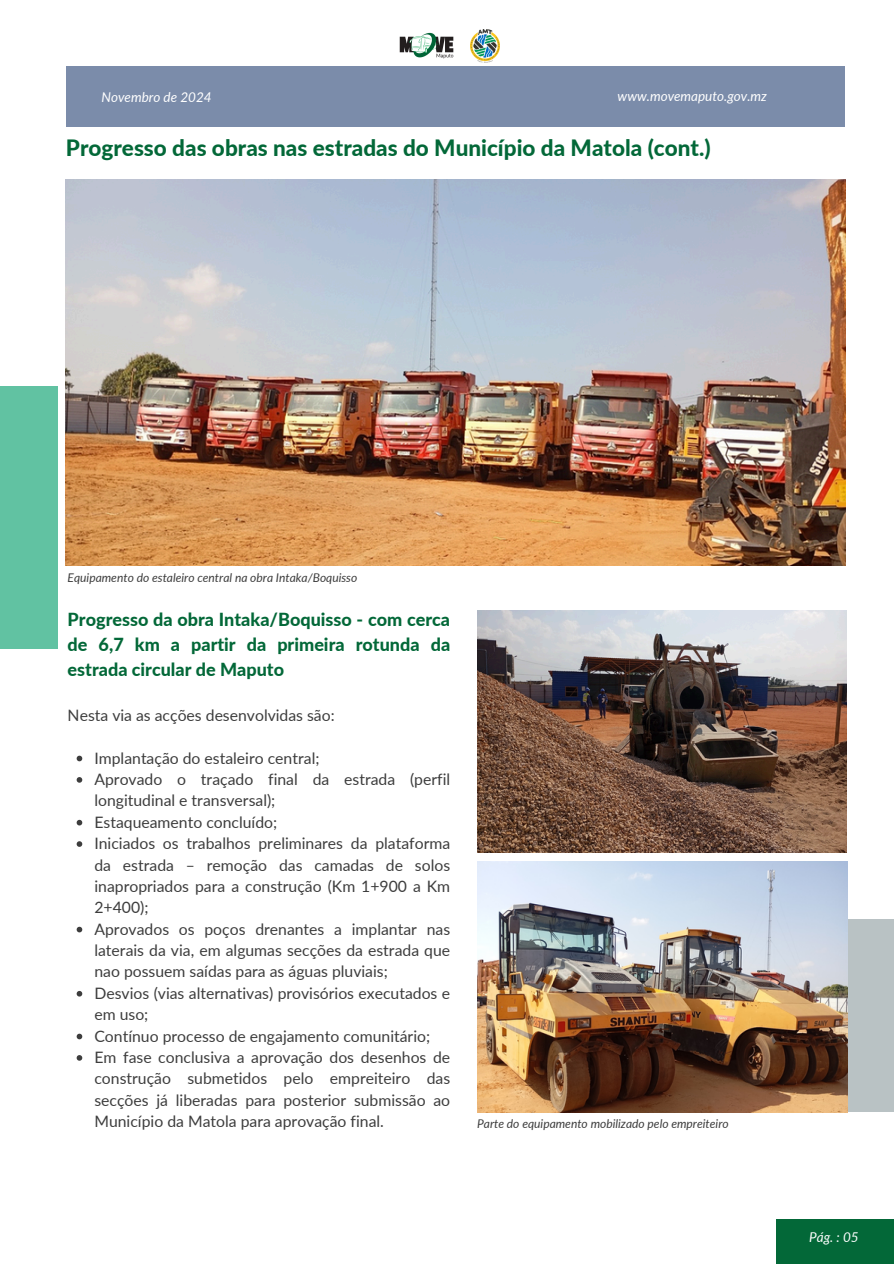
<style>
.page{position:relative;width:894px;height:1264px;background:#fff}
.page>*{position:absolute;margin:0;border:0;box-sizing:border-box;transform-origin:0 0}
.t1{font:800 22.5px "Lato";color:#036838}
.t2{font:800 18px/24.8px "Lato";color:#036838;text-align:justify}
.t3{font:15.75px/21.3px "Lato";color:#3d3d3d;text-align:justify}
.t4{font:italic 13.5px "Lato";color:#fff}
.t5{font:italic 12px "Lato";color:#3d3d3d}
</style>
<div class="page">
<div style="left:0;top:386px;width:58px;height:263px;background:#61c2a2"></div>
<div style="left:847px;top:919px;width:46px;height:192px;background:#b9c2c4"></div>
<div style="left:776px;top:1219px;width:117px;height:44px;background:#036838"></div>
<div style="left:66px;top:66px;width:778px;height:61px;background:#7b8caa"></div>
<img style="left:399px;top:32px;width:55px;height:27px">
<img style="left:470px;top:29px;width:29px;height:33px">
<img style="left:66px;top:179px;width:778px;height:386px">
<img style="left:477px;top:610px;width:369px;height:242px">
<img style="left:477px;top:861px;width:370px;height:251px">
<svg style="left:77px;top:755px;width:5px;height:6px"></svg>
<svg style="left:77px;top:777px;width:5px;height:5px"></svg>
<svg style="left:77px;top:819px;width:5px;height:6px"></svg>
<svg style="left:77px;top:841px;width:5px;height:5px"></svg>
<svg style="left:77px;top:926px;width:5px;height:6px"></svg>
<svg style="left:77px;top:991px;width:5px;height:5px"></svg>
<svg style="left:77px;top:1033px;width:5px;height:6px"></svg>
<svg style="left:77px;top:1055px;width:5px;height:5px"></svg>
<p class="t4" style="left:101px;top:89px;width:112px">Novembro de 2024</p>
<p class="t4" style="left:617px;top:88px;width:151px">www.movemaputo.gov.mz</p>
<p class="t1" style="left:66px;top:134px;width:646px">Progresso das obras nas estradas do Município da Matola (cont.)</p>
<p class="t5" style="left:68px;top:570px;width:291px">Equipamento do estaleiro central na obra Intaka/Boquisso</p>
<p class="t2" style="left:68px;top:607px;width:384px">Progresso da obra Intaka/Boquisso - com cerca de 6,7 km a partir da primeira rotunda da estrada circular de Maputo</p>
<h3 class="t3" style="left:68px;top:704px;width:268px">Nesta via as acções desenvolvidas são:</h3>
<h5 class="t3" style="left:94px;top:746px;width:226px">Implantação do estaleiro central;</h5>
<h5 class="t3" style="left:94px;top:768px;width:357px">Aprovado o traçado final da estrada (perfil longitudinal e transversal);</h5>
<h1 class="t3" style="left:94px;top:811px;width:184px">Estaqueamento concluído;</h1>
<p class="t3" style="left:94px;top:832px;width:357px">Iniciados os trabalhos preliminares da plataforma da estrada – remoção das camadas de solos inapropriados para a construção (Km 1+900 a Km 2+400);</p>
<p class="t3" style="left:94px;top:917px;width:357px">Aprovados os poços drenantes a implantar nas laterais da via, em algumas secções da estrada que nao possuem saídas para as águas pluviais;</p>
<h2 class="t3" style="left:94px;top:982px;width:357px">Desvios (vias alternativas) provisórios executados e em uso;</h2>
<h4 class="t3" style="left:94px;top:1024px;width:337px">Contínuo processo de engajamento comunitário;</h4>
<p class="t3" style="left:94px;top:1046px;width:357px">Em fase conclusiva a aprovação dos desenhos de construção submetidos pelo empreiteiro das secções já liberadas para posterior submissão ao Município da Matola para aprovação final.</p>
<p class="t5" style="left:477px;top:1115px;width:253px">Parte do equipamento mobilizado pelo empreiteiro</p>
<p class="t4" style="left:809px;top:1228px;width:51px">Pág. : 05</p>
</div>
